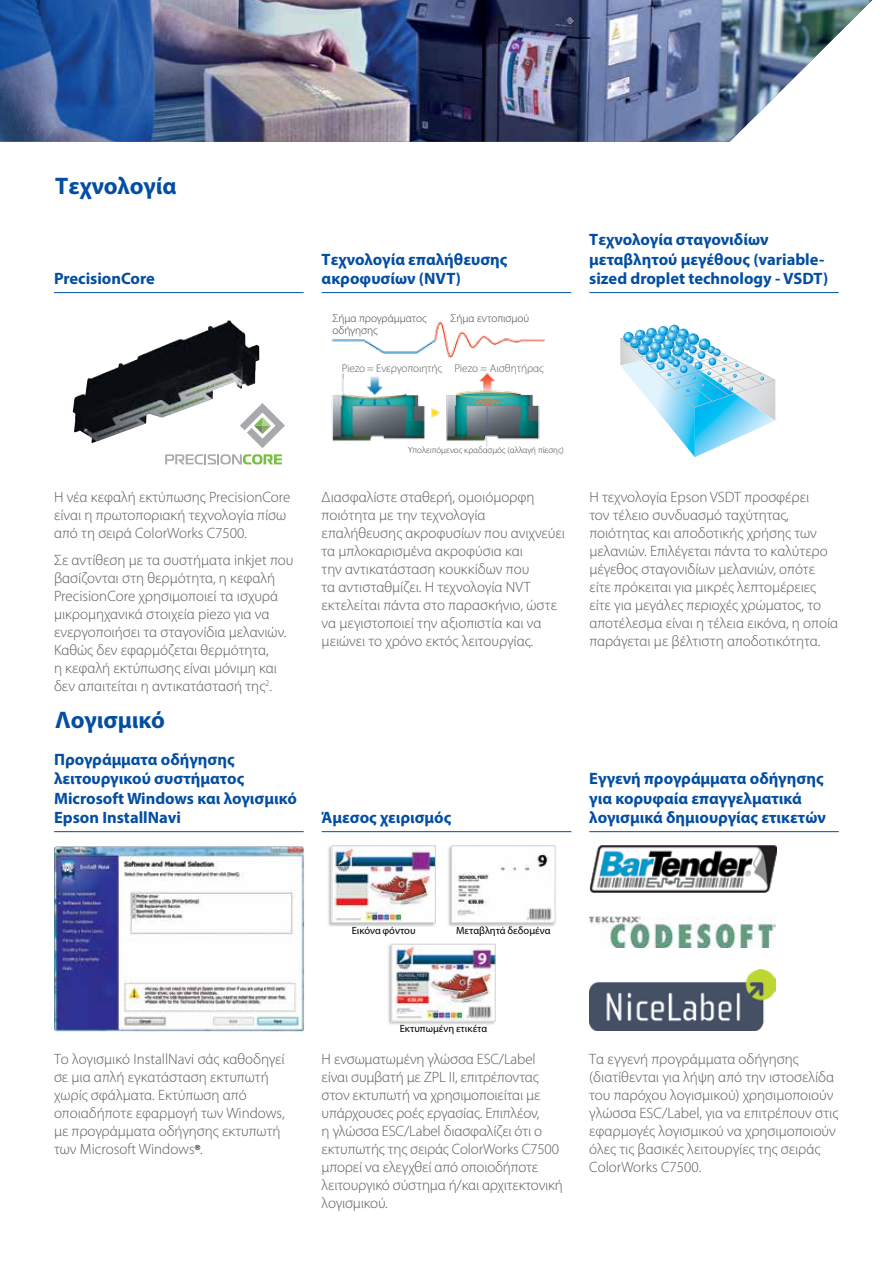
<style>
.page{position:relative;width:893px;height:1263px;background:#fff}
.page>*{position:absolute;margin:0;border:0;box-sizing:border-box;transform-origin:0 0}
.t1{font:700 24px "Myriad Pro";color:#034ea2}
.t2{font:700 16.5px/19.5px "Myriad Pro";color:#034ea2}
.t3{font:300 15px/18px "Myriad Pro";color:#58595b}
.t4{font:300 11.25px/12px "Myriad Pro";color:#414042}
.t5{font:300 11.25px "Myriad Pro";letter-spacing:-.01em;color:#58595b}
.t6{font:10.5px "Myriad Pro";color:#000}
.t7{font:300 9px "Myriad Pro";color:#414042}
</style>
<div class="page">
<img style="left:0;top:0;width:872px;height:142px">
<hr style="left:589px;top:831px;width:250px;height:1px;background:#034ea2">
<hr style="left:54px;top:831px;width:250px;height:1px;background:#034ea2">
<hr style="left:322px;top:831px;width:249px;height:1px;background:#034ea2">
<img style="left:54px;top:846px;width:250px;height:185px">
<div style="left:328px;top:845px;width:108px;height:82px;background:#000;opacity:.25"></div>
<img style="left:334px;top:847px;width:100px;height:74px">
<div style="left:332px;top:845px;width:104px;height:78px;border:1px solid #d1d3d4"></div>
<div style="left:447px;top:845px;width:109px;height:82px;background:#000;opacity:.25"></div>
<img style="left:453px;top:847px;width:100px;height:74px">
<div style="left:451px;top:845px;width:104px;height:78px;border:1px solid #d1d3d4"></div>
<div style="left:387px;top:943px;width:109px;height:82px;background:#000;opacity:.25"></div>
<img style="left:393px;top:946px;width:100px;height:73px">
<div style="left:391px;top:944px;width:104px;height:77px;border:1px solid #d1d3d4"></div>
<img style="left:589px;top:916px;width:186px;height:32px">
<img style="left:589px;top:969px;width:187px;height:61px">
<img style="left:589px;top:845px;width:187px;height:47px">
<hr style="left:589px;top:292px;width:250px;height:1px;background:#034ea2">
<hr style="left:54px;top:292px;width:250px;height:1px;background:#034ea2">
<hr style="left:322px;top:292px;width:249px;height:1px;background:#034ea2">
<img style="left:73px;top:321px;width:154px;height:122px">
<svg style="left:165px;top:454px;width:117px;height:10px"></svg>
<svg style="left:240px;top:403px;width:45px;height:45px"></svg>
<img style="left:331px;top:322px;width:214px;height:126px">
<img style="left:654px;top:407px;width:41px;height:50px">
<img style="left:695px;top:407px;width:79px;height:50px">
<img style="left:735px;top:407px;width:40px;height:14px">
<svg style="left:620px;top:325px;width:155px;height:82px"></svg>
<h1 class="t1" style="left:55px;top:170px;width:123px">Τεχνολογία</h1>
<p class="t2" style="left:54px;top:268px;width:102px">PrecisionCore</p>
<p class="t2" style="left:322px;top:249px;width:187px">Τεχνολογία επαλήθευσης ακροφυσίων (NVT)</p>
<p class="t4" style="left:332px;top:312px;width:96px">Σήμα προγράμματος οδήγησης</p>
<p class="t5" style="left:342px;top:361px;width:203px">Piezo = Ενεργοποιητής Piezo = Αισθητήρας</p>
<p class="t4" style="left:450px;top:312px;width:80px">Σήμα εντοπισμού</p>
<p class="t2" style="left:589px;top:229px;width:240px">Τεχνολογία σταγονιδίων μεταβλητού μεγέθους (variable&shy;sized droplet technology - VSDT)</p>
<p class="t3" style="left:54px;top:488px;width:238px">Η νέα κεφαλή εκτύπωσης PrecisionCore είναι η πρωτοποριακή τεχνολογία πίσω από τη σειρά ColorWorks C7500.</p>
<p class="t3" style="left:54px;top:550px;width:241px">Σε αντίθεση με τα συστήματα inkjet που βασίζονται στη θερμότητα, η κεφαλή PrecisionCore χρησιμοποιεί τα ισχυρά μικρομηχανικά στοιχεία piezo για να ενεργοποιήσει τα σταγονίδια μελανιών.<br>Καθώς δεν εφαρμόζεται θερμότητα,<br>η κεφαλή εκτύπωσης είναι μόνιμη και δεν απαιτείται η αντικατάστασή της<sup>2</sup>.</p>
<h1 class="t1" style="left:55px;top:704px;width:111px">Λογισμικό</h1>
<p class="t2" style="left:54px;top:749px;width:244px">Προγράμματα οδήγησης λειτουργικού συστήματος<br>Microsoft Windows και λογισμικό<br>Epson InstallNavi</p>
<p class="t7" style="left:408px;top:445px;width:158px">Υπολειπόμενος κραδασμός (αλλαγή πίεσης)</p>
<p class="t3" style="left:322px;top:488px;width:245px">Διασφαλίστε σταθερή, ομοιόμορφη ποιότητα με την τεχνολογία επαλήθευσης ακροφυσίων που ανιχνεύει τα μπλοκαρισμένα ακροφύσια και<br>την αντικατάσταση κουκκίδων που<br>τα αντισταθμίζει. Η τεχνολογία NVT εκτελείται πάντα στο παρασκήνιο, ώστε να μεγιστοποιεί την αξιοπιστία και να μειώνει το χρόνο εκτός λειτουργίας.</p>
<p class="t3" style="left:589px;top:488px;width:250px">Η τεχνολογία Epson VSDT προσφέρει<br>τον τέλειο συνδυασμό ταχύτητας, ποιότητας και αποδοτικής χρήσης των μελανιών. Επιλέγεται πάντα το καλύτερο μέγεθος σταγονιδίων μελανιών, οπότε είτε πρόκειται για μικρές λεπτομέρειες είτε για μεγάλες περιοχές χρώματος, το αποτέλεσμα είναι η τέλεια εικόνα, η οποία παράγεται με βέλτιστη αποδοτικότητα.</p>
<p class="t2" style="left:322px;top:807px;width:131px">Άμεσος χειρισμός</p>
<p class="t2" style="left:589px;top:768px;width:238px">Εγγενή προγράμματα οδήγησης για κορυφαία επαγγελματικά λογισμικά δημιουργίας ετικετών</p>
<p class="t6" style="left:352px;top:924px;width:65px">Εικόνα φόντου</p>
<p class="t6" style="left:456px;top:924px;width:96px">Μεταβλητά δεδομένα</p>
<p class="t6" style="left:400px;top:1022px;width:89px">Εκτυπωμένη ετικέτα</p>
<p class="t3" style="left:54px;top:1049px;width:232px">Το λογισμικό InstallNavi σάς καθοδηγεί σε μια απλή εγκατάσταση εκτυπωτή χωρίς σφάλματα. Εκτύπωση από οποιαδήποτε εφαρμογή των Windows, με προγράμματα οδήγησης εκτυπωτή των Microsoft Windows<sup>®</sup>.</p>
<p class="t3" style="left:322px;top:1049px;width:243px">Η ενσωματωμένη γλώσσα ESC/Label είναι συμβατή με ZPL II, επιτρέποντας στον εκτυπωτή να χρησιμοποιείται με υπάρχουσες ροές εργασίας. Επιπλέον,<br>η γλώσσα ESC/Label διασφαλίζει ότι ο εκτυπωτής της σειράς ColorWorks C7500 μπορεί να ελεγχθεί από οποιοδήποτε λειτουργικό σύστημα ή/και αρχιτεκτονική λογισμικού.</p>
<p class="t3" style="left:589px;top:1049px;width:250px">Τα εγγενή προγράμματα οδήγησης (διατίθενται για λήψη από την ιστοσελίδα του παρόχου λογισμικού) χρησιμοποιούν γλώσσα ESC/Label, για να επιτρέπουν στις εφαρμογές λογισμικού να χρησιμοποιούν όλες τις βασικές λειτουργίες της σειράς ColorWorks C7500.</p>
</div>
